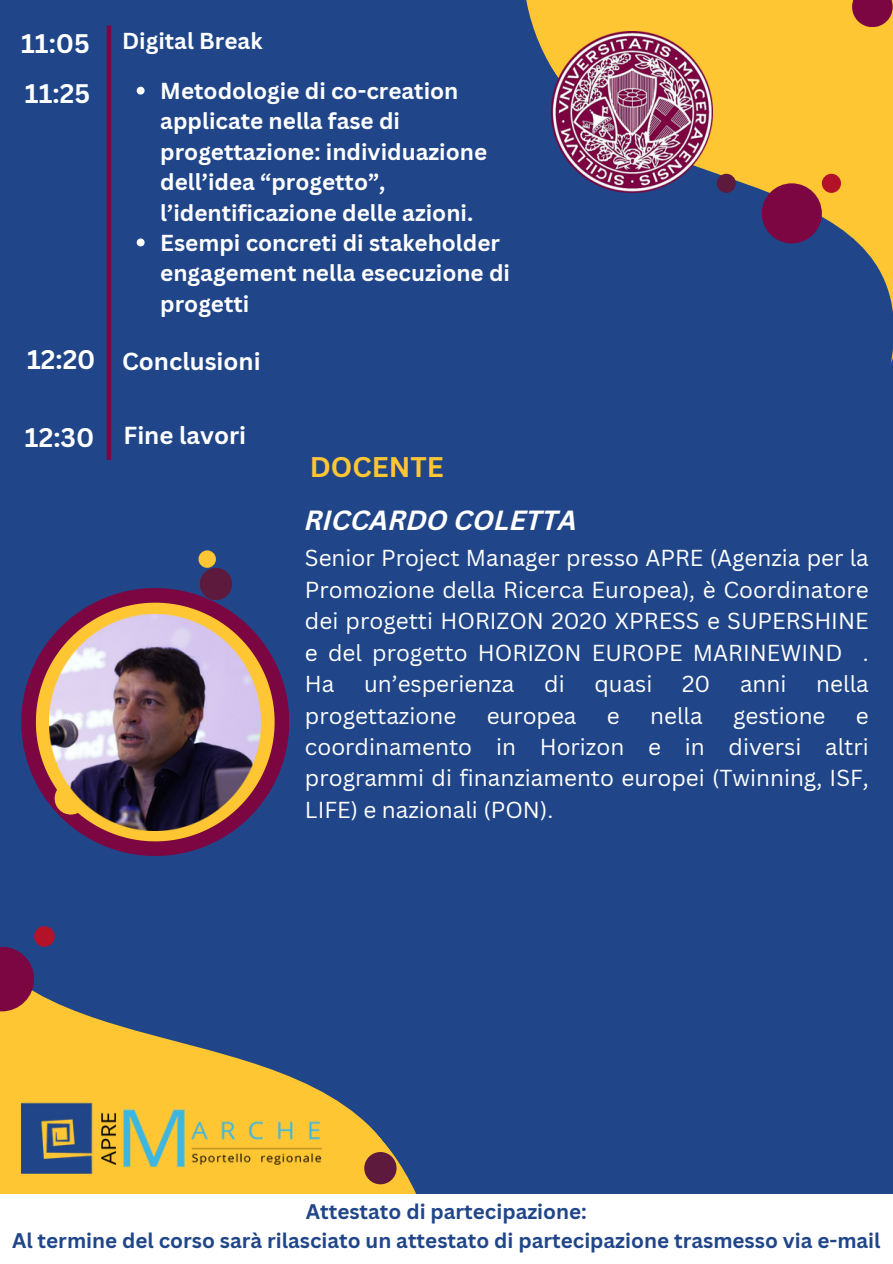
<style>
.page{position:relative;width:893px;height:1264px;background:#fff}
.page>*{position:absolute;margin:0;border:0;box-sizing:border-box;transform-origin:0 0}
.t1{font:700 27.6px "Canva Sans";color:#ffc634}
.t2{font:italic 700 27px "Canva Sans";color:#fff}
.t3{font:700 26.1px "Canva Sans";color:#fff}
.t4{font:700 24px "Canva Sans";color:#fff}
.t5{font:22.5px/31.5px "Canva Sans";color:#fff;text-align:justify}
.t6{font:700 22.5px/30.3px "Canva Sans";color:#fff}
.t7{font:700 20.55px "Canva Sans";color:#204689}
</style>
<div class="page">
<div style="left:0;top:0;width:892px;height:1262px;background:#204689"></div>
<svg style="left:526px;top:0;width:366px;height:365px"></svg>
<div style="left:761px;top:183px;width:60px;height:60px;background:#7b0641;border-radius:50%"></div>
<div style="left:821px;top:174px;width:19px;height:19px;background:#b41229;border-radius:50%"></div>
<svg style="left:852px;top:0;width:40px;height:27px"></svg>
<div style="left:716px;top:174px;width:19px;height:19px;background:#5e1a3c;border-radius:50%"></div>
<svg style="left:0;top:855px;width:416px;height:339px"></svg>
<img style="left:21px;top:1099px;width:307px;height:74px">
<div style="left:364px;top:1151px;width:32px;height:33px;background:#5e1a3c;border-radius:50%"></div>
<div style="left:0;top:1194px;width:892px;height:68px;background:#fff"></div>
<svg style="left:0;top:946px;width:34px;height:65px;background:#7c1f48"></svg>
<div style="left:34px;top:926px;width:21px;height:20px;background:#b41229;border-radius:50%"></div>
<hr style="left:107px;top:26px;width:4px;height:434px;background:#7b0641">
<svg style="left:21px;top:588px;width:268px;height:267px"></svg>
<div style="left:200px;top:568px;width:32px;height:32px;background:#5e1a3c;border-radius:50%"></div>
<div style="left:198px;top:550px;width:18px;height:18px;background:#ffc634;border-radius:50%"></div>
<svg style="left:36px;top:602px;width:238px;height:239px"></svg>
<img style="left:551px;top:32px;width:161px;height:160px">
<img style="left:49px;top:614px;width:212px;height:216px">
<svg style="left:137px;top:87px;width:7px;height:8px"></svg>
<svg style="left:137px;top:238px;width:7px;height:8px"></svg>
<p class="t6" style="left:122px;top:25px;width:142px">Digital Break</p>
<p class="t3" style="left:21px;top:25px;width:70px">11:05</p>
<p class="t3" style="left:25px;top:75px;width:67px">11:25</p>
<p class="t6" style="left:160px;top:75px;width:328px">Metodologie di co-creation applicate nella fase di progettazione: individuazione dell’idea “progetto”, l’identificazione delle azioni.</p>
<p class="t6" style="left:160px;top:227px;width:351px">Esempi concreti di stakeholder engagement nella esecuzione di progetti</p>
<p class="t3" style="left:27px;top:341px;width:70px">12:20</p>
<p class="t4" style="left:122px;top:344px;width:140px">Conclusioni</p>
<p class="t3" style="left:25px;top:419px;width:71px">12:30</p>
<p class="t4" style="left:123px;top:418px;width:124px">Fine lavori</p>
<p class="t1" style="left:310px;top:447px;width:135px">DOCENTE</p>
<p class="t2" style="left:305px;top:509px;width:273px">RICCARDO COLETTA</p>
<p class="t5" style="left:305px;top:541px;width:565px">Senior Project Manager presso APRE (Agenzia per la Promozione della Ricerca Europea), è Coordinatore dei progetti HORIZON 2020 XPRESS e SUPERSHINE e del progetto HORIZON EUROPE MARINEWIND .<br>Ha</p>
<p class="t5" style="left:364px;top:667px;width:152px">un’esperienza</p>
<p class="t5" style="left:544px;top:667px;width:22px">di</p>
<p class="t5" style="left:594px;top:667px;width:59px">quasi</p>
<p class="t5" style="left:682px;top:667px;width:30px">20</p>
<p class="t5" style="left:740px;top:667px;width:48px">anni</p>
<p class="t5" style="left:816px;top:667px;width:54px">nella</p>
<p class="t5" style="left:305px;top:699px;width:153px">progettazione</p>
<p class="t5" style="left:486px;top:699px;width:91px">europea</p>
<p class="t5" style="left:607px;top:699px;width:14px">e</p>
<p class="t5" style="left:650px;top:699px;width:54px">nella</p>
<p class="t5" style="left:733px;top:699px;width:94px">gestione</p>
<p class="t5" style="left:305px;top:699px;width:565px;text-indent:551px">e coordinamento in Horizon e in diversi altri programmi di finanziamento europei (Twinning, ISF, LIFE) e nazionali (PON).</p>
<p class="t7" style="left:306px;top:1196px;width:283px">Attestato di partecipazione:</p>
<p class="t7" style="left:12px;top:1225px;width:870px">Al termine del corso sarà rilasciato un attestato di partecipazione trasmesso via e-mail</p>
</div>
